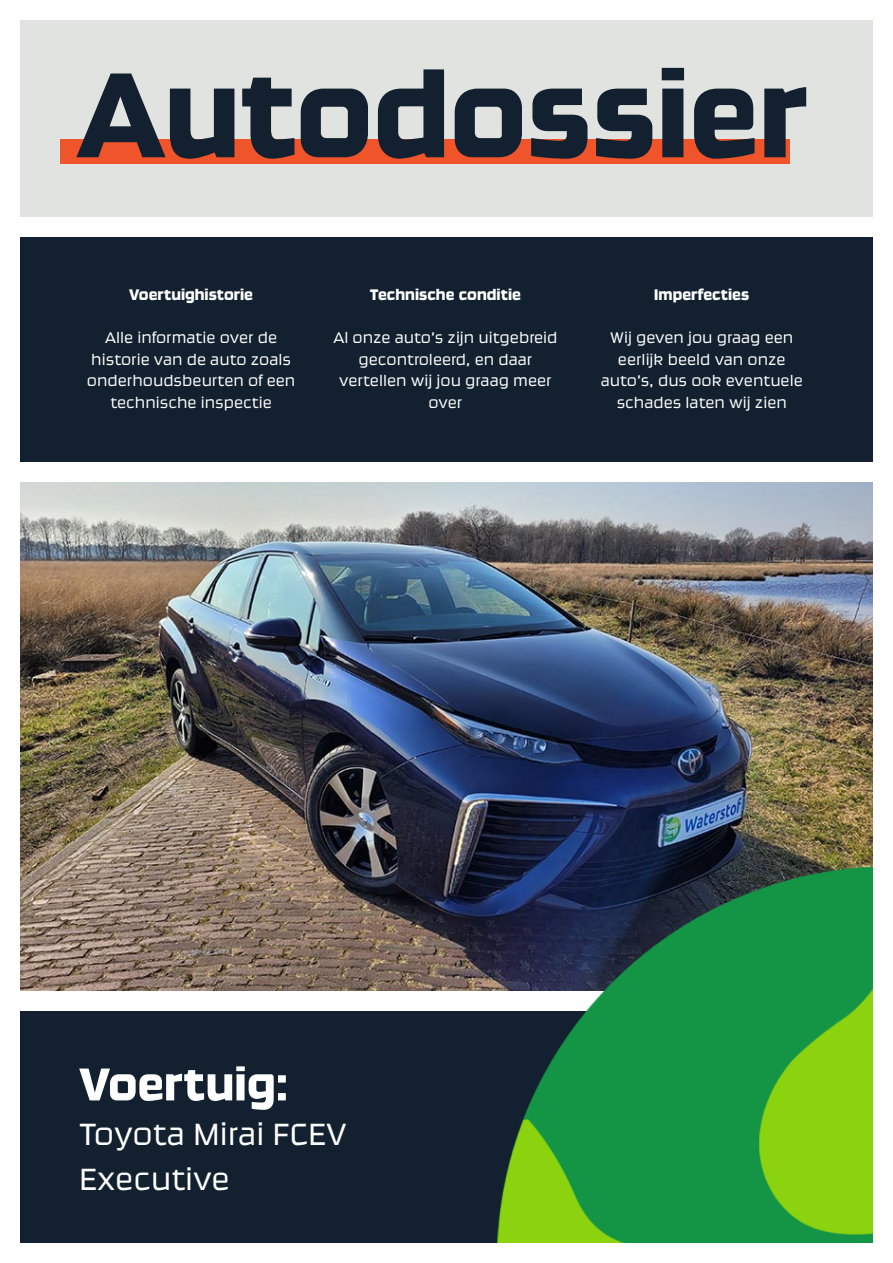
<style>
.page{position:relative;width:893px;height:1263px;background:#fff}
.page>*{position:absolute;margin:0;border:0;box-sizing:border-box;transform-origin:0 0}
.t1{font:141.9px "Ginger Pro";color:#12202f}
.t2{font:54px "Ginger Pro";color:#fff}
.t3{font:300 36px/45px "Ginger Pro";color:#fff}
.t4{font:300 18px/21.6px "Ginger Pro";color:#fff;text-align:center}
.t5{font:18px "Ginger Pro";color:#fff}
</style>
<div class="page">
<img style="left:20px;top:482px;width:853px;height:509px">
<div style="left:0;top:0;width:893px;height:217px;background:#e0e3e0"></div>
<div style="left:60px;top:139px;width:730px;height:25px;background:#f0542b"></div>
<div style="left:19px;top:1010px;width:854px;height:233px;background:#12202f"></div>
<div style="left:19px;top:236px;width:854px;height:226px;background:#12202f"></div>
<div style="left:0;top:0;width:19px;height:1263px;background:#fff"></div>
<div style="left:0;top:0;width:893px;height:19px;background:#fff"></div>
<img style="left:497px;top:867px;width:376px;height:376px">
<div style="left:873px;top:0;width:20px;height:1263px;background:#fff"></div>
<p class="t1" style="left:79px;top:26px;width:731px">Autodossier</p>
<p class="t5" style="left:129px;top:283px;width:125px">Voertuighistorie</p>
<p class="t4" style="left:87px;top:326px;width:210px">Alle informatie over de historie van de auto zoals onderhoudsbeurten of een technische inspectie</p>
<p class="t5" style="left:370px;top:283px;width:152px">Technische conditie</p>
<p class="t4" style="left:333px;top:326px;width:225px">Al onze auto’s zijn uitgebreid gecontroleerd, en daar vertellen wij jou graag meer over</p>
<p class="t5" style="left:654px;top:283px;width:96px">Imperfecties</p>
<p class="t4" style="left:601px;top:326px;width:204px">Wij geven jou graag een eerlijk beeld van onze auto’s, dus ook eventuele schades laten wij zien</p>
<p class="t2" style="left:79px;top:1050px;width:210px">Voertuig:</p>
<p class="t3" style="left:79px;top:1111px;width:269px">Toyota Mirai FCEV<br>Executive</p>
</div>
